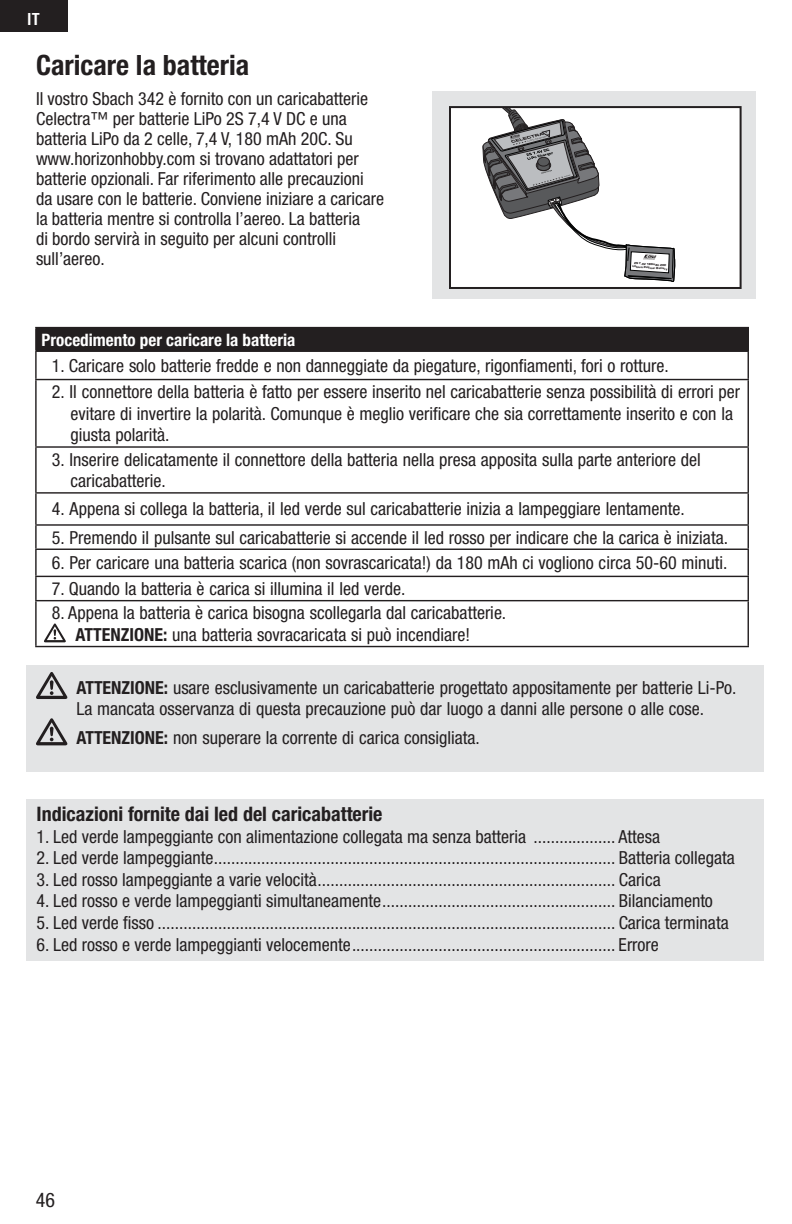
<style>
.page{position:relative;width:792px;height:1224px;background:#fff}
.page>*{position:absolute;margin:0;border:0;box-sizing:border-box;transform-origin:0 0}
.t1{font:700 condensed 28px "Helvetica Neue LT Std";color:#231f20}
.t2{font:700 condensed 20px "Helvetica Neue LT Std";color:#231f20}
.t3{font:condensed 20px "Helvetica Neue LT Std";color:#231f20}
.t4{font:condensed 18px/20px "Helvetica Neue LT Std";color:#231f20}
.t5{font:700 condensed 17.2px "Helvetica Neue LT Std";color:#fff}
.t6{font:700 condensed 16px "Helvetica LT Std";color:#fff}
.t7{font:700 2.8px/3.4px "Eurostile LT Std";color:#231f20;text-align:center}
.s1{font-weight:700}
</style>
<div class="page">
<div style="left:0;top:0;width:67px;height:31px;background:#231f20"></div>
<div style="left:432px;top:92px;width:324px;height:207px;background:#e3e4e5"></div>
<div style="left:27px;top:665px;width:737px;height:107px;background:#e3e4e5"></div>
<div style="left:36px;top:328px;width:712px;height:23px;background:#231f20"></div>
<hr style="left:35px;top:327px;width:714px;height:1px;background:#231f20">
<hr style="left:35px;top:328px;width:2px;height:23px;background:#231f20">
<hr style="left:35px;top:351px;width:714px;height:1px;background:#231f20">
<hr style="left:35px;top:352px;width:2px;height:27px;background:#231f20">
<svg style="left:748px;top:328px;width:1px;height:51px"></svg>
<hr style="left:35px;top:379px;width:714px;height:1px;background:#231f20">
<hr style="left:35px;top:380px;width:2px;height:66px;background:#231f20">
<hr style="left:748px;top:380px;width:1px;height:66px;background:#231f20">
<hr style="left:35px;top:446px;width:714px;height:2px;background:#231f20">
<hr style="left:35px;top:448px;width:2px;height:44px;background:#231f20">
<hr style="left:748px;top:448px;width:1px;height:44px;background:#231f20">
<hr style="left:35px;top:492px;width:714px;height:2px;background:#231f20">
<hr style="left:35px;top:494px;width:2px;height:30px;background:#231f20">
<hr style="left:748px;top:494px;width:1px;height:30px;background:#231f20">
<hr style="left:35px;top:524px;width:714px;height:2px;background:#231f20">
<hr style="left:35px;top:526px;width:2px;height:23px;background:#231f20">
<hr style="left:35px;top:549px;width:714px;height:1px;background:#231f20">
<hr style="left:35px;top:550px;width:2px;height:26px;background:#231f20">
<hr style="left:35px;top:576px;width:714px;height:1px;background:#231f20">
<hr style="left:35px;top:577px;width:2px;height:23px;background:#231f20">
<svg style="left:748px;top:526px;width:1px;height:74px"></svg>
<hr style="left:35px;top:600px;width:714px;height:1px;background:#231f20">
<hr style="left:35px;top:601px;width:2px;height:45px;background:#231f20">
<hr style="left:748px;top:601px;width:1px;height:45px;background:#231f20">
<hr style="left:35px;top:646px;width:714px;height:1px;background:#231f20">
<div style="left:450px;top:107px;width:291px;height:181px;background:#fff"></div>
<svg style="left:483px;top:109px;width:192px;height:173px"></svg>
<div style="left:449px;top:106px;width:293px;height:183px;border:2px solid #231f20"></div>
<svg style="left:36px;top:672px;width:31px;height:27px"></svg>
<svg style="left:36px;top:718px;width:31px;height:27px"></svg>
<svg style="left:44px;top:624px;width:22px;height:18px"></svg>
<div style="left:27px;top:799px;width:737px;height:162px;background:#e3e4e5"></div>
<p class="t6" style="left:27px;top:14px;width:14px">IT</p>
<h1 class="t1" style="left:36px;top:55px;width:215px">Caricare la batteria</h1>
<p class="t4" style="left:36px;top:91px;width:350px">Il vostro Sbach 342 è fornito con un caricabatterie Celectra™ per batterie LiPo 2S 7,4 V DC e una batteria LiPo da 2 celle, 7,4 V, 180 mAh 20C. Su www.horizonhobby.com si trovano adattatori per batterie opzionali. Far riferimento alle precauzioni da usare con le batterie. Conviene iniziare a caricare la batteria mentre si controlla l’aereo. La batteria<br>di bordo servirà in seguito per alcuni controlli sull’aereo.</p>
<p class="t7" style="left:633px;top:261px;width:36px;rotate:4deg">2S 7.4V 180mAh 20C<br>Lithium Polymer Battery</p>
<p class="t5" style="left:42px;top:333px;width:255px">Procedimento per caricare la batteria</p>
<p class="t4" style="left:52px;top:358px;width:618px">1. Caricare solo batterie fredde e non danneggiate da piegature, rigonfiamenti, fori o rotture.</p>
<p class="t4" style="left:70px;top:383px;width:671px;line-height:21.6px;text-indent:-19px">2. Il connettore della batteria è fatto per essere inserito nel caricabatterie senza possibilità di errori per evitare di invertire la polarità. Comunque è meglio verificare che sia correttamente inserito e con la giusta polarità.</p>
<p class="t4" style="left:70px;top:451px;width:632px;line-height:21.6px;text-indent:-19px">3. Inserire delicatamente il connettore della batteria nella presa apposita sulla parte anteriore del caricabatterie.</p>
<p class="t4" style="left:52px;top:501px;width:634px">4. Appena si collega la batteria, il led verde sul caricabatterie inizia a lampeggiare lentamente.</p>
<p class="t4" style="left:52px;top:529px;width:678px">5. Premendo il pulsante sul caricabatterie si accende il led rosso per indicare che la carica è iniziata.</p>
<p class="t4" style="left:52px;top:555px;width:677px">6. Per caricare una batteria scarica (non sovrascaricata!) da 180 mAh ci vogliono circa 50-60 minuti.</p>
<p class="t4" style="left:52px;top:581px;width:355px">7. Quando la batteria è carica si illumina il led verde.</p>
<p class="t4" style="left:76px;top:604px;width:432px;line-height:21.6px;text-indent:-24px">8. Appena la batteria è carica bisogna scollegarla dal caricabatterie.<br><span class="s1">ATTENZIONE:</span> una batteria sovracaricata si può incendiare!</p>
<p class="t4" style="left:76px;top:679px;width:662px;line-height:21.6px"><span class="s1">ATTENZIONE:</span> usare esclusivamente un caricabatterie progettato appositamente per batterie Li-Po.<br>La mancata osservanza di questa precauzione può dar luogo a danni alle persone o alle cose.</p>
<p class="t4" style="left:76px;top:730px;width:405px"><span class="s1">ATTENZIONE:</span> non superare la corrente di carica consigliata.</p>
<p class="t2" style="left:37px;top:807px;width:347px">Indicazioni fornite dai led del caricabatterie</p>
<p class="t4" style="left:37px;top:828px;width:625px">1. Led verde lampeggiante con alimentazione collegata ma senza batteria ................... Attesa</p>
<p class="t4" style="left:37px;top:850px;width:700px">2. Led verde lampeggiante ............................................................................................. Batteria collegata</p>
<p class="t4" style="left:37px;top:872px;width:626px">3. Led rosso lampeggiante a varie velocità ..................................................................... Carica</p>
<p class="t4" style="left:37px;top:893px;width:678px">4. Led rosso e verde lampeggianti simultaneamente ...................................................... Bilanciamento</p>
<p class="t4" style="left:37px;top:915px;width:694px">5. Led verde fisso .......................................................................................................... Carica terminata</p>
<p class="t4" style="left:37px;top:936px;width:624px">6. Led rosso e verde lampeggianti velocemente ............................................................. Errore</p>
<p class="t3" style="left:36px;top:1192px;width:21px">46</p>
</div>
